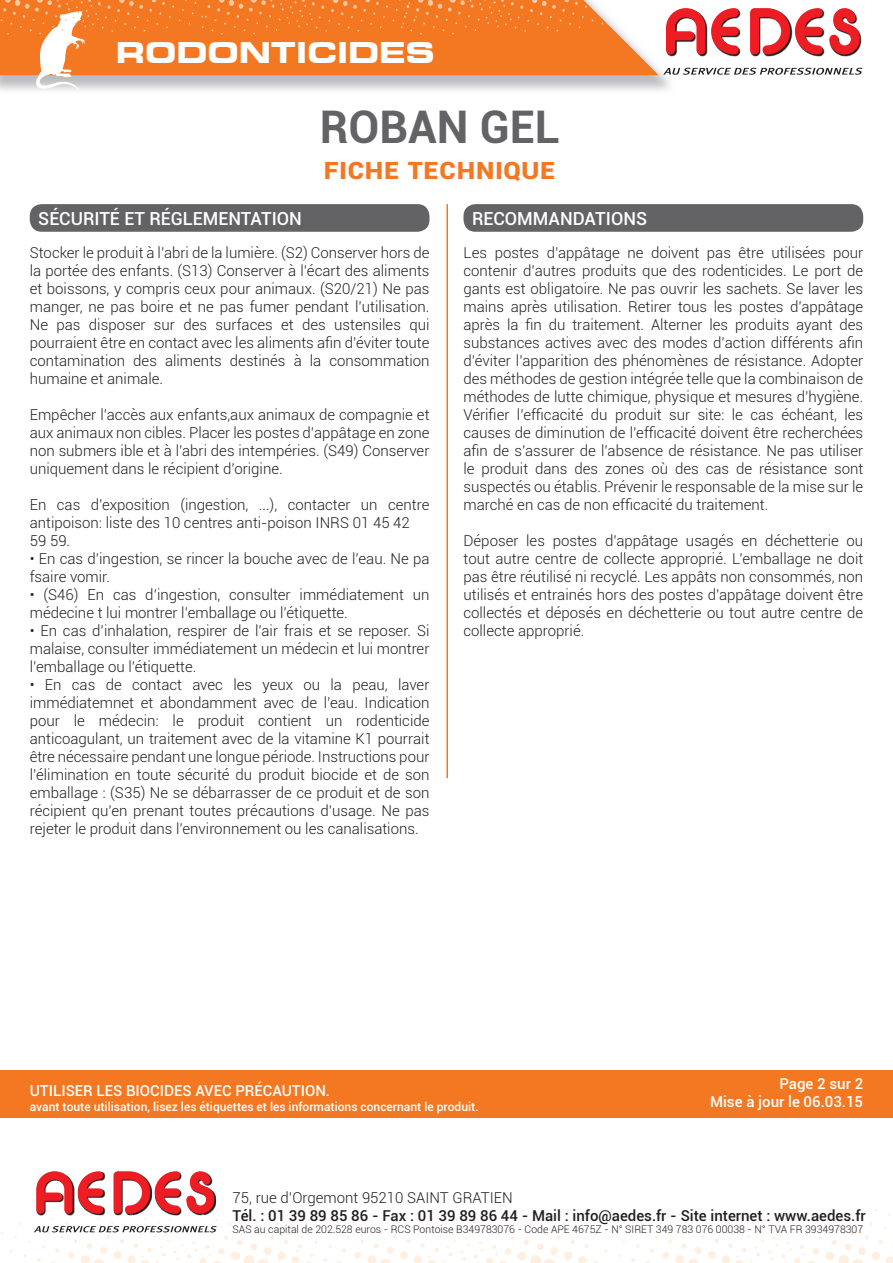
<style>
.page{position:relative;width:893px;height:1263px;background:#fff}
.page>*{position:absolute;margin:0;border:0;box-sizing:border-box;transform-origin:0 0}
.t1{font:700 45px "Roboto";color:#636366}
.t2{font:700 30px "Roboto";color:#f47721}
.t3{font:700 expanded 28.5px "Square 721 BT";color:#fff}
.t4{font:500 18px "Roboto";color:#fff}
.t5{font:300 15px/18px "Roboto";color:#231f20;text-align:justify}
.t6{font:500 15px "Roboto";color:#231f20}
.t7{font:500 15px/18px "Roboto";color:#fff;text-align:right}
.t8{font:500 12px "Roboto";color:#fff}
.t9{font:300 10.5px "Roboto";color:#231f20}
</style>
<div class="page">
<svg style="left:0;top:0;width:659px;height:75px"></svg>
<svg style="left:1px;top:0;width:592px;height:91px;background:#ee8c48"></svg>
<div style="left:30px;top:204px;width:399px;height:28px;background:#636366;border-radius:12px"></div>
<div style="left:463px;top:204px;width:400px;height:28px;background:#636366;border-radius:12px"></div>
<hr style="left:446px;top:204px;width:2px;height:574px;background:#f47721">
<svg style="left:604px;top:1209px;width:289px;height:54px"></svg>
<svg style="left:663px;top:68px;width:199px;height:7px"></svg>
<img style="left:667px;top:20px;width:40px;height:36px">
<svg style="left:666px;top:8px;width:39px;height:46px"></svg>
<img style="left:725px;top:10px;width:16px;height:46px">
<svg style="left:711px;top:8px;width:28px;height:46px"></svg>
<img style="left:809px;top:9px;width:15px;height:47px">
<img style="left:751px;top:54px;width:28px;height:2px">
<svg style="left:750px;top:8px;width:72px;height:46px"></svg>
<img style="left:837px;top:33px;width:25px;height:23px">
<svg style="left:829px;top:8px;width:31px;height:46px"></svg>
<svg style="left:10px;top:1171px;width:588px;height:92px"></svg>
<div style="left:0;top:1070px;width:893px;height:48px;background:#f47721"></div>
<h3 class="t3" style="left:116px;top:35px;width:320px">RODONTICIDES</h3>
<h1 class="t1" style="left:320px;top:95px;width:241px">ROBAN GEL</h1>
<h2 class="t2" style="left:323px;top:147px;width:234px">fiche technique</h2>
<p class="t4" style="left:38px;top:206px;width:265px">SÉCURITÉ ET RÉGLEMENTATION</p>
<p class="t5" style="left:30px;top:243px;width:401px">Stocker le produit à l’abri de la lumière. (S2) Conserver hors de la portée des enfants. (S13) Conserver à l’écart des aliments et boissons, y compris ceux pour animaux. (S20/21) Ne pas manger, ne pas boire et ne pas fumer pendant l’utilisation.<br>Ne pas disposer sur des surfaces et des ustensiles qui pourraient être en contact avec les aliments afin d’éviter toute contamination des aliments destinés à la consommation humaine et animale.</p>
<p class="t5" style="left:30px;top:405px;width:401px">Empêcher l’accès aux enfants,aux animaux de compagnie et aux animaux non cibles. Placer les postes d’appâtage en zone non submers ible et à l’abri des intempéries. (S49) Conserver uniquement dans le récipient d’origine.</p>
<p class="t5" style="left:30px;top:495px;width:401px;text-align:left">En cas d’exposition (ingestion, ...), contacter un centre antipoison: liste des 10 centres anti-poison INRS 01 45 42<br>59 59.</p>
<p class="t5" style="left:30px;top:549px;width:401px">• En cas d’ingestion, se rincer la bouche avec de l’eau. Ne pa fsaire vomir.</p>
<p class="t5" style="left:30px;top:585px;width:401px">• (S46) En cas d’ingestion, consulter immédiatement un médecine t lui montrer l’emballage ou l’étiquette.</p>
<p class="t5" style="left:30px;top:621px;width:401px">• En cas d’inhalation, respirer de l’air frais et se reposer. Si malaise, consulter immédiatement un médecin et lui montrer l’emballage ou l’étiquette.</p>
<p class="t5" style="left:30px;top:675px;width:401px">• En cas de contact avec les yeux ou la peau, laver immédiatemnet et abondamment avec de l’eau. Indication pour le médecin: le produit contient un rodenticide anticoagulant, un traitement avec de la vitamine K1 pourrait être nécessaire pendant une longue période. Instructions pour l’élimination en toute sécurité du produit biocide et de son emballage : (S35) Ne se débarrasser de ce produit et de son récipient qu’en prenant toutes précautions d’usage. Ne pas rejeter le produit dans l’environnement ou les canalisations.</p>
<p class="t4" style="left:472px;top:206px;width:177px">RECOMMANDATIONS</p>
<p class="t5" style="left:463px;top:243px;width:401px">Les postes d’appâtage ne doivent pas être utilisées pour contenir d’autres produits que des rodenticides. Le port de gants est obligatoire. Ne pas ouvrir les sachets. Se laver les mains après utilisation. Retirer tous les postes d’appâtage après la fin du traitement. Alterner les produits ayant des substances actives avec des modes d’action différents afin d’éviter l’apparition des phénomènes de résistance. Adopter des méthodes de gestion intégrée telle que la combinaison de méthodes de lutte chimique, physique et mesures d’hygiène.<br>Vérifier l’efficacité du produit sur site: le cas échéant, les causes de diminution de l’efficacité doivent être recherchées afin de s’assurer de l’absence de résistance. Ne pas utiliser le produit dans des zones où des cas de résistance sont suspectés ou établis. Prévenir le responsable de la mise sur le marché en cas de non efficacité du traitement.</p>
<p class="t5" style="left:463px;top:531px;width:401px">Déposer les postes d’appâtage usagés en déchetterie ou tout autre centre de collecte approprié. L’emballage ne doit pas être réutilisé ni recyclé. Les appâts non consommés, non utilisés et entrainés hors des postes d’appâtage doivent être collectés et déposés en déchetterie ou tout autre centre de collecte approprié.</p>
<p class="t7" style="left:30px;top:1081px;width:302px">UTILISER LES BIOCIDES AVEC PRÉCAUTION.</p>
<p class="t8" style="left:30px;top:1098px;width:450px">avant toute utilisation, lisez les étiquettes et les informations concernant le produit.</p>
<p class="t7" style="left:710px;top:1074px;width:155px">Page 2 sur 2<br>Mise à jour le 06.03.15</p>
<p class="t5" style="left:233px;top:1188px;width:282px">75, rue d’Orgemont 95210 SAINT GRATIEN</p>
<p class="t6" style="left:233px;top:1205px;width:635px">Tél. : 01 39 89 85 86 - Fax : 01 39 89 86 44 - Mail : info@aedes.fr - Site internet : www.aedes.fr</p>
<p class="t9" style="left:233px;top:1222px;width:632px">SAS au capital de 202.528 euros - RCS Pontoise B349783076 - Code APE 4675Z - N° SIRET 349 783 076 00038 - N° TVA FR 3934978307</p>
</div>
